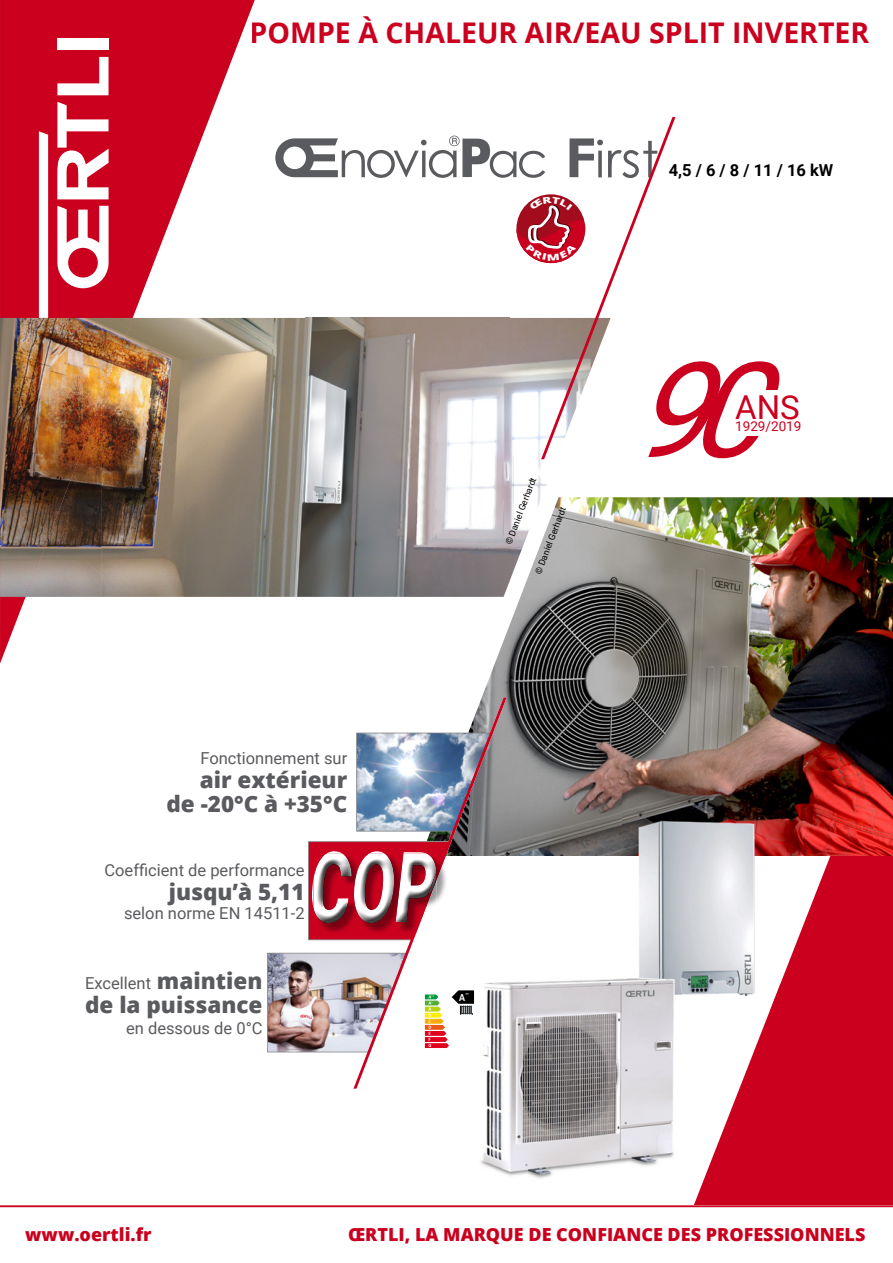
<style>
.page{position:relative;width:893px;height:1263px;background:#fff}
.page>*{position:absolute;margin:0;border:0;box-sizing:border-box;transform-origin:0 0}
.t1{font:italic 132.6px "Roboto";color:#ca001e}
.t2{font:33px "Roboto";color:#ca001e}
.t3{font:700 28.5px "Open Sans";color:#ca001e}
.t4{font:800 22.5px/24px "Open Sans";color:#5a5b5e;text-align:right}
.t5{font:800 18px "Open Sans";color:#ca001e}
.t6{font:16.5px "Roboto";color:#5a5b5e}
.t7{font:700 16.5px "Roboto";color:#000}
.t8{font:13.5px "Roboto";color:#ca001e}
.t9{font:700 11.1px "Calibri";color:#fff;scale:.9 1}
.t10{font:9px "Roboto";color:#000}
.t11{font:700 3.9px "Calibri";color:#fff;scale:.9 1}
.s1{font-family:"Open Sans";font-weight:800;font-size:22.5px}
</style>
<div class="page">
<img style="left:267px;top:953px;width:86px;height:99px">
<svg style="left:0;top:0;width:255px;height:663px;fill:#ca001e"></svg>
<svg style="left:694px;top:856px;width:199px;height:349px;fill:#ca001e"></svg>
<svg style="left:57px;top:57px;width:52px;height:38px"></svg>
<div style="left:57px;top:39px;width:52px;height:11px;background:#fff"></div>
<svg style="left:57px;top:206px;width:52px;height:82px"></svg>
<svg style="left:57px;top:102px;width:52px;height:97px"></svg>
<svg style="left:39px;top:131px;width:9px;height:187px"></svg>
<img style="left:482px;top:497px;width:411px;height:359px">
<img style="left:133px;top:318px;width:376px;height:279px">
<img style="left:509px;top:318px;width:32px;height:139px">
<img style="left:509px;top:457px;width:48px;height:126px">
<img style="left:0;top:318px;width:133px;height:279px">
<hr style="left:0;top:1205px;width:893px;height:2px;background:#ca001e">
<img style="left:623px;top:771px;width:158px;height:239px">
<img style="left:770px;top:982px;width:11px;height:28px">
<img style="left:507px;top:979px;width:125px;height:45px">
<img style="left:632px;top:1010px;width:42px;height:14px">
<img style="left:480px;top:1024px;width:194px;height:154px">
<img style="left:623px;top:970px;width:61px;height:40px">
<svg style="left:275px;top:136px;width:266px;height:42px"></svg>
<img style="left:353px;top:697px;width:154px;height:392px">
<svg style="left:308px;top:841px;width:142px;height:99px"></svg>
<img style="left:313px;top:854px;width:123px;height:67px">
<img style="left:418px;top:872px;width:18px;height:49px">
<svg style="left:541px;top:117px;width:134px;height:342px"></svg>
<svg style="left:516px;top:196px;width:69px;height:67px"></svg>
<h3 class="t3" style="left:250px;top:13px;width:621px">POMPE À CHALEUR AIR/EAU SPLIT INVERTER</h3>
<p class="t7" style="left:669px;top:159px;width:166px">4,5 / 6 / 8 / 11 / 16 kW</p>
<p class="t6" style="left:200px;top:747px;width:148px">Fonctionnement sur</p>
<h3 class="t4" style="left:166px;top:767px;width:182px">air extérieur de -20°C à +35°C</h3>
<p class="t6" style="left:104px;top:858px;width:202px">Coefficient de performance</p>
<h3 class="t4" style="left:169px;top:878px;width:137px">jusqu’à 5,11</h3>
<p class="t6" style="left:124px;top:902px;width:182px">selon norme EN 14511-2</p>
<p class="t6" style="left:85px;top:971px;width:179px">Excellent <span class="s1">maintien</span></p>
<h3 class="t4" style="left:85px;top:991px;width:179px">de la puissance</h3>
<p class="t6" style="left:126px;top:1016px;width:138px">en dessous de 0°C</p>
<p class="t10" style="left:502px;top:542px;width:73px;rotate:-69deg">© Daniel Gerhardt</p>
<p class="t10" style="left:532px;top:571px;width:73px;rotate:-69deg">© Daniel Gerhardt</p>
<h1 class="t1" style="left:629px;top:317px;width:201px">90</h1>
<h2 class="t2" style="left:735px;top:384px;width:66px">ANS</h2>
<p class="t8" style="left:735px;top:417px;width:68px">1929/2019</p>
<p class="t11" style="left:466px;top:991px;width:5px">++</p>
<p class="t9" style="left:459px;top:990px;width:8px">A</p>
<p class="t5" style="left:25px;top:1221px;width:128px">www.oertli.fr</p>
<p class="t5" style="left:348px;top:1221px;width:519px">ŒRTLI, LA MARQUE DE CONFIANCE DES PROFESSIONNELS</p>
</div>
